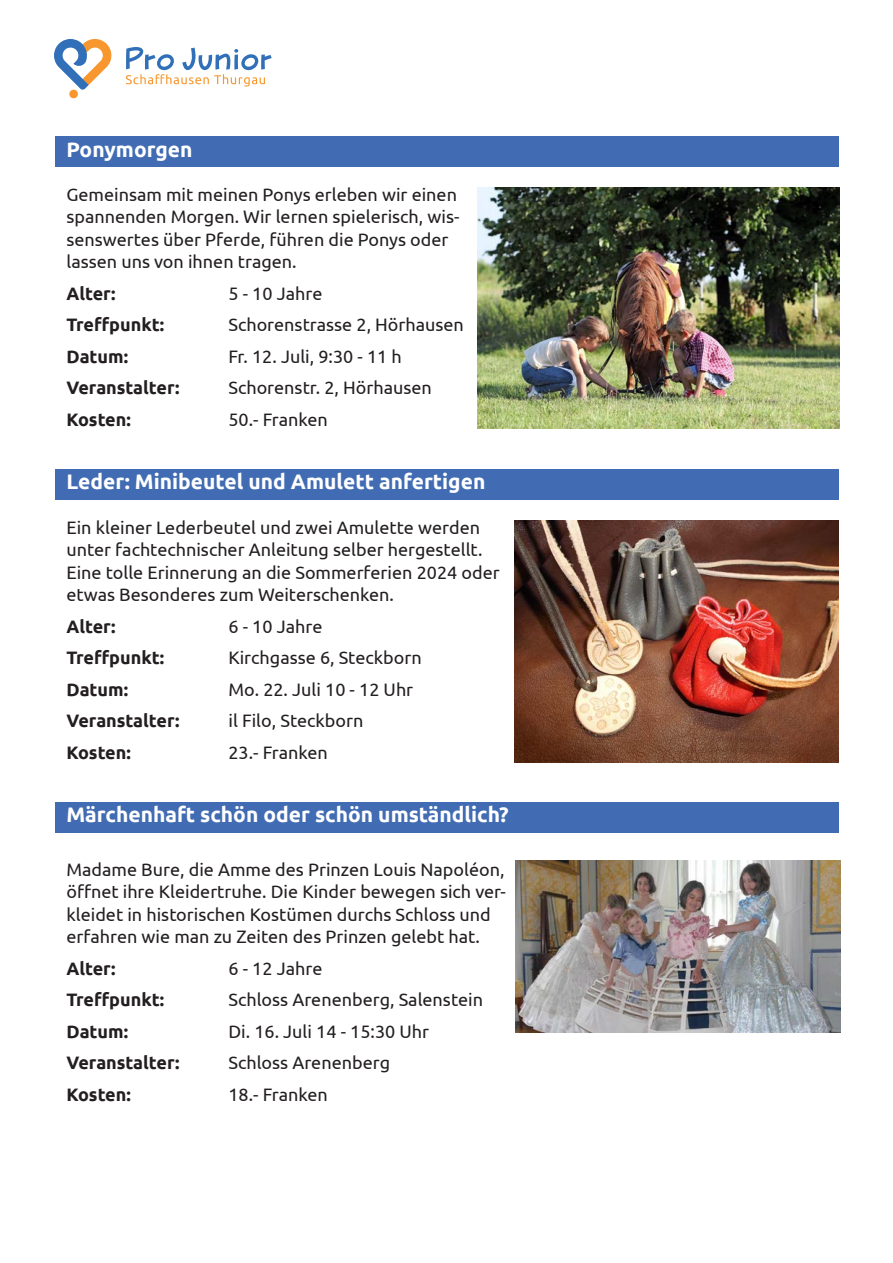
<style>
.page{position:relative;width:893px;height:1263px;background:#fff}
.page>*{position:absolute;margin:0;border:0;box-sizing:border-box;transform-origin:0 0}
.t1{font:700 21px "Ubuntu";color:#fff}
.t2{font:18px/22.5px "Ubuntu";color:#231f20}
.t3{font:700 18px "Ubuntu";color:#231f20}
</style>
<div class="page">
<svg style="left:54px;top:39px;width:57px;height:59px"></svg>
<svg style="left:126px;top:47px;width:146px;height:40px"></svg>
<div style="left:56px;top:803px;width:783px;height:30px;background:#416cb3"></div>
<div style="left:55px;top:469px;width:784px;height:30px;background:#416cb3"></div>
<div style="left:55px;top:136px;width:784px;height:30px;background:#416cb3"></div>
<img style="left:477px;top:187px;width:362px;height:241px">
<img style="left:515px;top:521px;width:323px;height:241px">
<img style="left:515px;top:860px;width:326px;height:173px">
<p class="t1" style="left:66px;top:136px;width:128px">Ponymorgen</p>
<p class="t2" style="left:66px;top:183px;width:394px">Gemeinsam mit meinen Ponys erleben wir einen spannenden Morgen. Wir lernen spielerisch, wis&shy;senswertes über Pferde, führen die Ponys oder lassen uns von ihnen tragen.</p>
<p class="t3" style="left:66px;top:282px;width:51px">Alter:</p>
<p class="t2" style="left:228px;top:282px;width:95px">5 - 10 Jahre</p>
<p class="t3" style="left:66px;top:314px;width:99px">Treffpunkt:</p>
<p class="t2" style="left:228px;top:313px;width:237px">Schorenstrasse 2, Hörhausen</p>
<p class="t3" style="left:66px;top:345px;width:63px">Datum:</p>
<p class="t2" style="left:228px;top:345px;width:175px">Fr. 12. Juli, 9:30 - 11 h</p>
<p class="t3" style="left:66px;top:377px;width:114px">Veranstalter:</p>
<p class="t2" style="left:228px;top:376px;width:205px">Schorenstr. 2, Hörhausen</p>
<p class="t3" style="left:66px;top:408px;width:66px">Kosten:</p>
<p class="t2" style="left:228px;top:408px;width:101px">50.- Franken</p>
<p class="t1" style="left:66px;top:469px;width:420px">Leder: Minibeutel und Amulett anfertigen</p>
<p class="t2" style="left:66px;top:516px;width:435px">Ein kleiner Lederbeutel und zwei Amulette werden unter fachtechnischer Anleitung selber hergestellt.<br>Eine tolle Erinnerung an die Sommerferien 2024 oder etwas Besonderes zum Weiterschenken.</p>
<p class="t3" style="left:66px;top:615px;width:51px">Alter:</p>
<p class="t2" style="left:228px;top:615px;width:95px">6 - 10 Jahre</p>
<p class="t3" style="left:66px;top:647px;width:99px">Treffpunkt:</p>
<p class="t2" style="left:228px;top:646px;width:195px">Kirchgasse 6, Steckborn</p>
<p class="t3" style="left:66px;top:678px;width:63px">Datum:</p>
<p class="t2" style="left:228px;top:678px;width:186px">Mo. 22. Juli 10 - 12 Uhr</p>
<p class="t3" style="left:66px;top:710px;width:114px">Veranstalter:</p>
<p class="t2" style="left:228px;top:709px;width:136px">il Filo, Steckborn</p>
<p class="t3" style="left:66px;top:741px;width:66px">Kosten:</p>
<p class="t2" style="left:228px;top:741px;width:101px">23.- Franken</p>
<p class="t1" style="left:66px;top:802px;width:444px">Märchenhaft schön oder schön umständlich?</p>
<p class="t2" style="left:66px;top:858px;width:441px">Madame Bure, die Amme des Prinzen Louis Napoléon, öffnet ihre Kleidertruhe. Die Kinder bewegen sich ver&shy;kleidet in historischen Kostümen durchs Schloss und erfahren wie man zu Zeiten des Prinzen gelebt hat.</p>
<p class="t3" style="left:66px;top:957px;width:51px">Alter:</p>
<p class="t2" style="left:228px;top:957px;width:95px">6 - 12 Jahre</p>
<p class="t3" style="left:66px;top:989px;width:99px">Treffpunkt:</p>
<p class="t2" style="left:228px;top:988px;width:256px">Schloss Arenenberg, Salenstein</p>
<p class="t3" style="left:66px;top:1020px;width:63px">Datum:</p>
<p class="t2" style="left:228px;top:1020px;width:202px">Di. 16. Juli 14 - 15:30 Uhr</p>
<p class="t3" style="left:66px;top:1052px;width:114px">Veranstalter:</p>
<p class="t2" style="left:228px;top:1051px;width:163px">Schloss Arenenberg</p>
<p class="t3" style="left:66px;top:1083px;width:66px">Kosten:</p>
<p class="t2" style="left:228px;top:1083px;width:101px">18.- Franken</p>
</div>
